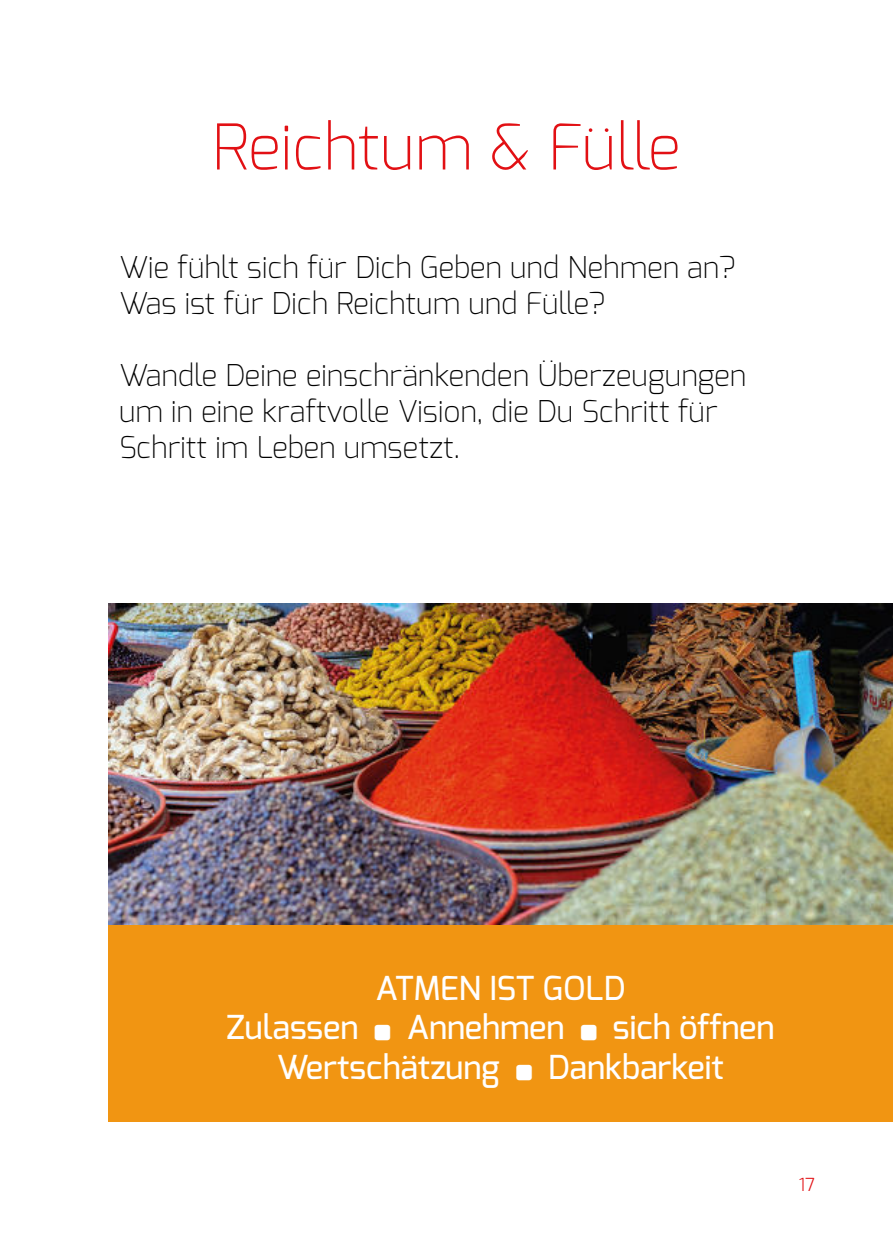
<style>
.page{position:relative;width:893px;height:1259px;background:#fff}
.page>*{position:absolute;margin:0;border:0;box-sizing:border-box;transform-origin:0 0}
.t1{font:200 63px "Exo";color:#e21014}
.t2{font:500 33px "Exo";color:#fff}
.t3{font:200 30px/36px "Exo";color:#000}
.t4{font:300 18px "Exo";color:#e21014}
</style>
<div class="page">
<div style="left:108px;top:924px;width:785px;height:197px;background:#f19512"></div>
<img style="left:108px;top:604px;width:785px;height:321px">
<h1 class="t1" style="left:212px;top:116px;width:470px">Reichtum &amp; Fülle</h1>
<p class="t3" style="left:119px;top:251px;width:618px">Wie fühlt sich für Dich Geben und Nehmen an?<br>Was ist für Dich Reichtum und Fülle?</p>
<p class="t3" style="left:119px;top:359px;width:629px">Wandle Deine einschränkenden Überzeugungen um in eine kraftvolle Vision, die Du Schritt für<br>Schritt im Leben umsetzt.</p>
<p class="t2" style="left:376px;top:970px;width:251px">ATMEN IST GOLD</p>
<p class="t2" style="left:226px;top:1009px;width:134px">Zulassen</p>
<p class="t2" style="left:407px;top:1009px;width:159px">Annehmen</p>
<p class="t2" style="left:613px;top:1009px;width:163px">sich öffnen</p>
<p class="t2" style="left:277px;top:1049px;width:224px">Wertschätzung</p>
<p class="t2" style="left:548px;top:1049px;width:177px">Dankbarkeit</p>
<p class="t4" style="left:799px;top:1174px;width:18px">17</p>
</div>
